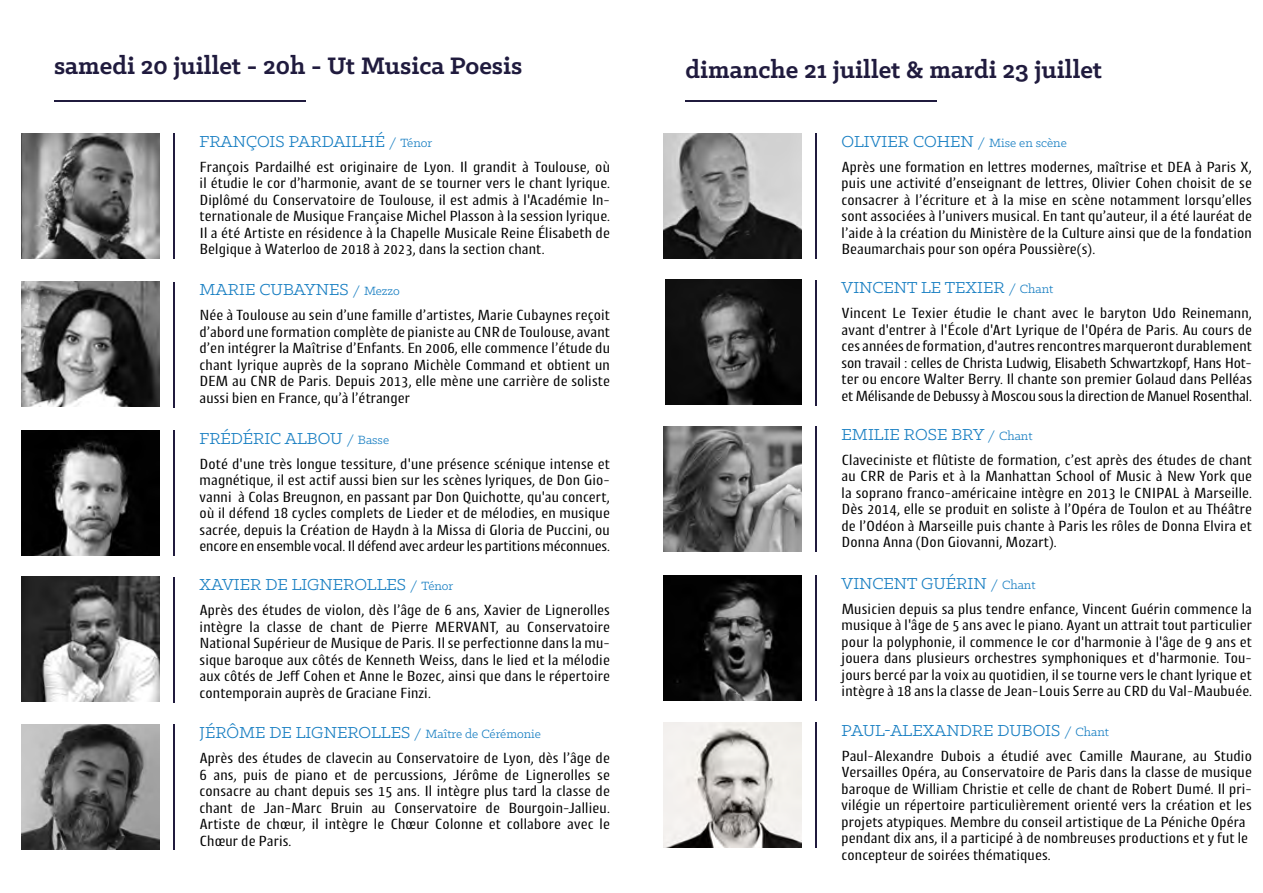
<style>
.page{position:relative;width:1263px;height:893px;background:#fff}
.page>*{position:absolute;margin:0;border:0;box-sizing:border-box;transform-origin:0 0}
.t1{font:700 27px "Klinic Slab";color:#201b3e}
.t2{font:18px "Klinic Slab";color:#177ec2}
.t3{font:15px/16.5px "Cantiga";color:#000;text-align:justify}
.s1{font-size:13.5px}
</style>
<div class="page">
<hr style="left:174px;top:724px;width:1px;height:126px;background:#201b3e">
<img style="left:21px;top:724px;width:139px;height:126px">
<hr style="left:174px;top:577px;width:1px;height:126px;background:#201b3e">
<img style="left:21px;top:577px;width:139px;height:125px">
<hr style="left:174px;top:133px;width:1px;height:126px;background:#201b3e">
<img style="left:21px;top:133px;width:139px;height:125px">
<hr style="left:174px;top:282px;width:1px;height:125px;background:#201b3e">
<img style="left:21px;top:282px;width:139px;height:125px">
<hr style="left:174px;top:430px;width:1px;height:126px;background:#201b3e">
<img style="left:21px;top:430px;width:139px;height:125px">
<hr style="left:54px;top:100px;width:251px;height:1px;background:#201b3e">
<hr style="left:685px;top:100px;width:251px;height:1px;background:#201b3e">
<hr style="left:815px;top:280px;width:1px;height:126px;background:#201b3e">
<img style="left:665px;top:280px;width:136px;height:125px">
<hr style="left:815px;top:426px;width:1px;height:126px;background:#201b3e">
<img style="left:663px;top:426px;width:138px;height:125px">
<hr style="left:815px;top:575px;width:1px;height:126px;background:#201b3e">
<img style="left:663px;top:575px;width:138px;height:125px">
<hr style="left:815px;top:722px;width:1px;height:126px;background:#201b3e">
<img style="left:663px;top:722px;width:138px;height:125px">
<hr style="left:815px;top:133px;width:1px;height:126px;background:#201b3e">
<img style="left:663px;top:133px;width:138px;height:125px">
<h1 class="t1" style="left:54px;top:48px;width:470px">samedi 20 juillet - 20h - Ut Musica Poesis</h1>
<p class="t2" style="left:200px;top:130px;width:234px">FRANÇOIS PARDAILHÉ <span class="s1">/ Ténor</span></p>
<p class="t3" style="left:200px;top:158px;width:412px">François Pardailhé est originaire de Lyon. Il grandit à Toulouse, où il étudie le cor d’harmonie, avant de se tourner vers le chant lyrique.<br>Diplômé du Conservatoire de Toulouse, il est admis à l'Académie In&shy;ternationale de Musique Française Michel Plasson à la session lyrique.<br>Il a été Artiste en résidence à la Chapelle Musicale Reine Élisabeth de Belgique à Waterloo de 2018 à 2023, dans la section chant.</p>
<p class="t2" style="left:200px;top:278px;width:202px">MARIE CUBAYNES <span class="s1">/ Mezzo</span></p>
<p class="t3" style="left:200px;top:306px;width:412px">Née à Toulouse au sein d’une famille d’artistes, Marie Cubaynes reçoit d’abord une formation complète de pianiste au CNR de Toulouse, avant d’en intégrer la Maîtrise d’Enfants. En 2006, elle commence l’étude du chant lyrique auprès de la soprano Michèle Command et obtient un DEM au CNR de Paris. Depuis 2013, elle mène une carrière de soliste aussi bien en France, qu’à l’étranger</p>
<p class="t2" style="left:200px;top:427px;width:191px">FRÉDÉRIC ALBOU <span class="s1">/ Basse</span></p>
<p class="t3" style="left:200px;top:455px;width:412px">Doté d'une très longue tessiture, d'une présence scénique intense et magnétique, il est actif aussi bien sur les scènes lyriques, de Don Gio&shy;vanni à Colas Breugnon, en passant par Don Quichotte, qu'au concert, où il défend 18 cycles complets de Lieder et de mélodies, en musique sacrée, depuis la Création de Haydn à la Missa di Gloria de Puccini, ou encore en ensemble vocal. Il défend avec ardeur les partitions méconnues.</p>
<p class="t2" style="left:200px;top:573px;width:255px">XAVIER DE LIGNEROLLES <span class="s1">/ Ténor</span></p>
<p class="t3" style="left:200px;top:602px;width:412px">Après des études de violon, dès l’âge de 6 ans, Xavier de Lignerolles intègre la classe de chant de Pierre MERVANT, au Conservatoire National Supérieur de Musique de Paris. Il se perfectionne dans la mu&shy;sique baroque aux côtés de Kenneth Weiss, dans le lied et la mélodie aux côtés de Jeff Cohen et Anne le Bozec, ainsi que dans le répertoire contemporain auprès de Graciane Finzi.</p>
<p class="t2" style="left:200px;top:721px;width:343px">JÉRÔME DE LIGNEROLLES <span class="s1">/ Maître de Cérémonie</span></p>
<p class="t3" style="left:200px;top:749px;width:412px">Après des études de clavecin au Conservatoire de Lyon, dès l’âge de 6 ans, puis de piano et de percussions, Jérôme de Lignerolles se consacre au chant depuis ses 15 ans. Il intègre plus tard la classe de chant de Jan-Marc Bruin au Conservatoire de Bourgoin-Jallieu.<br>Artiste de chœur, il intègre le Chœur Colonne et collabore avec le Chœur de Paris.</p>
<h1 class="t1" style="left:685px;top:52px;width:418px">dimanche 21 juillet &amp; mardi 23 juillet</h1>
<p class="t2" style="left:841px;top:130px;width:227px">OLIVIER COHEN <span class="s1">/ Mise en scène</span></p>
<p class="t3" style="left:841px;top:158px;width:412px">Après une formation en lettres modernes, maîtrise et DEA à Paris X, puis une activité d’enseignant de lettres, Olivier Cohen choisit de se consacrer à l’écriture et à la mise en scène notamment lorsqu’elles sont associées à l’univers musical. En tant qu’auteur, il a été lauréat de l’aide à la création du Ministère de la Culture ainsi que de la fondation Beaumarchais pour son opéra Poussière(s).</p>
<p class="t2" style="left:841px;top:276px;width:213px">VINCENT LE TEXIER <span class="s1">/ Chant</span></p>
<p class="t3" style="left:841px;top:305px;width:412px">Vincent Le Texier étudie le chant avec le baryton Udo Reinemann, avant d'entrer à l'École d'Art Lyrique de l'Opéra de Paris. Au cours de ces années de formation, d'autres rencontres marqueront durablement son travail : celles de Christa Ludwig, Elisabeth Schwartzkopf, Hans Hot&shy;ter ou encore Walter Berry. Il chante son premier Golaud dans Pelléas et Mélisande de Debussy à Moscou sous la direction de Manuel Rosenthal.</p>
<p class="t2" style="left:841px;top:423px;width:192px">EMILIE ROSE BRY <span class="s1">/ Chant</span></p>
<p class="t3" style="left:841px;top:451px;width:412px">Claveciniste et flûtiste de formation, c’est après des études de chant au CRR de Paris et à la Manhattan School of Music à New York que la soprano franco-américaine intègre en 2013 le CNIPAL à Marseille.<br>Dès 2014, elle se produit en soliste à l’Opéra de Toulon et au Théâtre de l’Odéon à Marseille puis chante à Paris les rôles de Donna Elvira et Donna Anna (Don Giovanni, Mozart).</p>
<p class="t2" style="left:841px;top:572px;width:195px">VINCENT GUÉRIN <span class="s1">/ Chant</span></p>
<p class="t3" style="left:841px;top:600px;width:412px">Musicien depuis sa plus tendre enfance, Vincent Guérin commence la musique à l'âge de 5 ans avec le piano. Ayant un attrait tout particulier pour la polyphonie, il commence le cor d'harmonie à l'âge de 9 ans et jouera dans plusieurs orchestres symphoniques et d'harmonie. Tou&shy;jours bercé par la voix au quotidien, il se tourne vers le chant lyrique et intègre à 18 ans la classe de Jean-Louis Serre au CRD du Val-Maubuée.</p>
<p class="t2" style="left:841px;top:719px;width:269px">PAUL-ALEXANDRE DUBOIS <span class="s1">/ Chant</span></p>
<p class="t3" style="left:841px;top:747px;width:412px;text-align:left">Paul-Alexandre Dubois a étudié avec Camille Maurane, au Studio Versailles Opéra, au Conservatoire de Paris dans la classe de musique baroque de William Christie et celle de chant de Robert Dumé. Il pri&shy;vilégie un répertoire particulièrement orienté vers la création et les projets atypiques. Membre du conseil artistique de La Péniche Opéra pendant dix ans, il a participé à de nombreuses productions et y fut le concepteur de soirées thématiques.</p>
</div>
